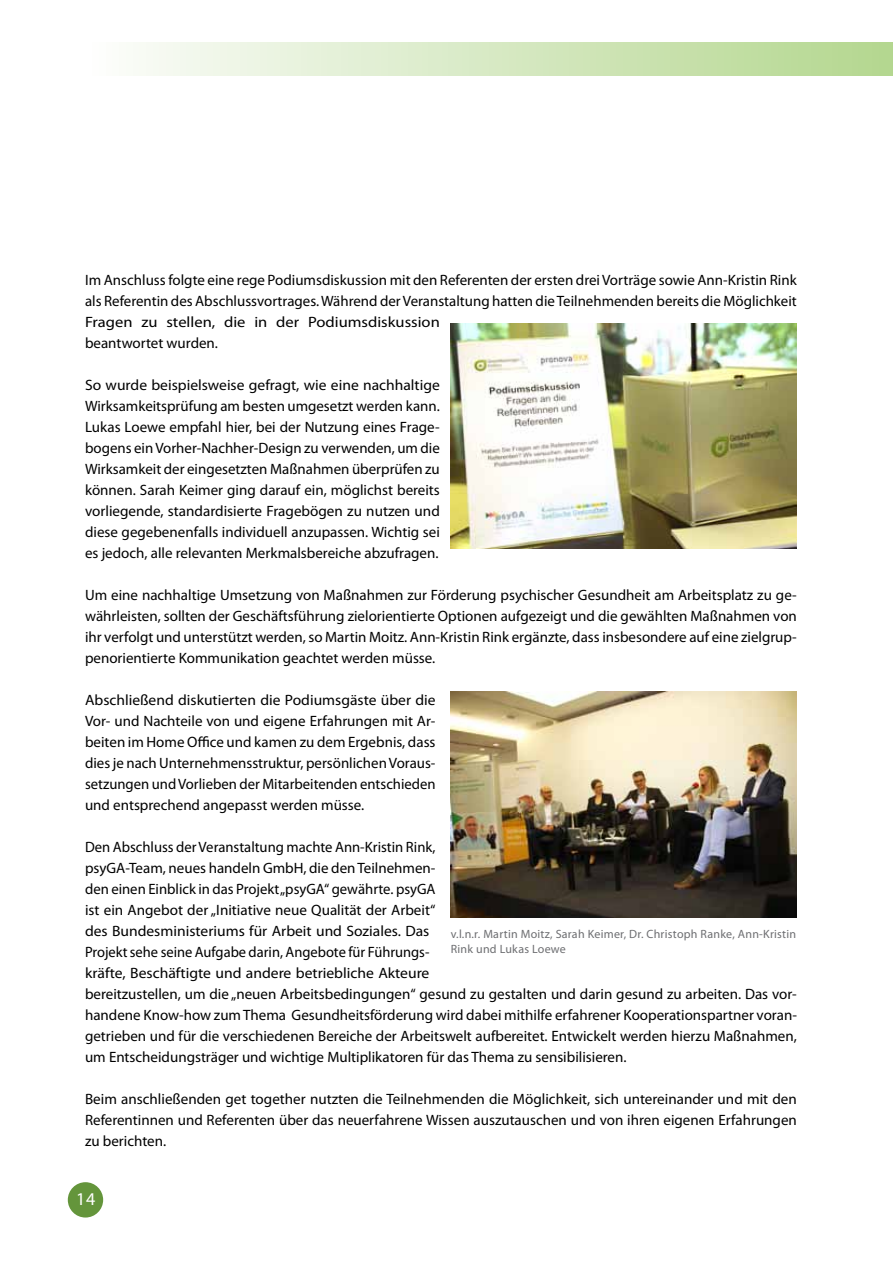
<style>
.page{position:relative;width:893px;height:1263px;background:#fff}
.page>*{position:absolute;margin:0;border:0;box-sizing:border-box;transform-origin:0 0}
.t1{font:18px "Myriad Pro";color:#fff}
.t2{font:15px/21px "Myriad Pro";color:#000}
.t3{font:15px/21px "Myriad Pro";color:#000;text-align:justify;scale:1.04 1}
.t4{font:12px/15px "Myriad Pro";letter-spacing:.02em;color:#6d6e71}
</style>
<div class="page">
<div style="left:68px;top:1182px;width:35px;height:35px;background:#64953b;border-radius:50%"></div>
<div style="left:85px;top:43px;width:808px;height:33px;background:linear-gradient(to right,#fcfdfb,#b3d68e)"></div>
<img style="left:450px;top:323px;width:347px;height:226px">
<img style="left:450px;top:691px;width:347px;height:227px">
<p class="t2" style="left:85px;top:269px;width:713px">Im Anschluss folgte eine rege Podiumsdiskussion mit den Referenten der ersten drei Vorträge sowie Ann-Kristin Rink als Referentin des Abschlussvortrages. Während der Veranstaltung hatten die Teilnehmenden bereits die Möglichkeit Fragen zu stellen, die in der Podiumsdiskussion<br>beantwortet wurden.</p>
<p class="t3" style="left:85px;top:374px;width:343px">So wurde beispielsweise gefragt, wie eine nachhaltige Wirksamkeitsprüfung am besten umgesetzt werden kann.<br>Lukas Loewe empfahl hier, bei der Nutzung eines Frage&shy;bogens ein Vorher-Nachher-Design zu verwenden, um die Wirksamkeit der eingesetzten Maßnahmen überprüfen zu können. Sarah Keimer ging darauf ein, möglichst bereits vorliegende, standardisierte Fragebögen zu nutzen und diese gegebenenfalls individuell anzupassen. Wichtig sei es jedoch, alle relevanten Merkmalsbereiche abzufragen.</p>
<p class="t2" style="left:85px;top:584px;width:713px;text-align:justify">Um eine nachhaltige Umsetzung von Maßnahmen zur Förderung psychischer Gesundheit am Arbeitsplatz zu ge&shy;währleisten, sollten der Geschäftsführung zielorientierte Optionen aufgezeigt und die gewählten Maßnahmen von ihr verfolgt und unterstützt werden, so Martin Moitz. Ann-Kristin Rink ergänzte, dass insbesondere auf eine zielgrup&shy;penorientierte Kommunikation geachtet werden müsse.</p>
<p class="t3" style="left:85px;top:689px;width:339px">Abschließend diskutierten die Podiumsgäste über die Vor- und Nachteile von und eigene Erfahrungen mit Ar&shy;beiten im Home Office und kamen zu dem Ergebnis, dass dies je nach Unternehmensstruktur, persönlichen Voraus&shy;setzungen und Vorlieben der Mitarbeitenden entschieden und entsprechend angepasst werden müsse.</p>
<p class="t2" style="left:85px;top:836px;width:713px">Den Abschluss der Veranstaltung machte Ann-Kristin Rink,<br>psyGA-Team, neues handeln GmbH, die den Teilnehmen-<br>den einen Einblick in das Projekt „psyGA“ gewährte. psyGA<br>ist ein Angebot der „Initiative neue Qualität der Arbeit“<br>des Bundesministeriums für Arbeit und Soziales. Das<br>Projekt sehe seine Aufgabe darin, Angebote für Führungs-<br>kräfte, Beschäftigte und andere betriebliche Akteure<br>bereitzustellen, um die „neuen Arbeitsbedingungen“ gesund zu gestalten und darin gesund zu arbeiten. Das vor&shy;handene Know-how zum Thema Gesundheitsförderung wird dabei mithilfe erfahrener Kooperationspartner voran&shy;getrieben und für die verschiedenen Bereiche der Arbeitswelt aufbereitet. Entwickelt werden hierzu Maßnahmen, um Entscheidungsträger und wichtige Multiplikatoren für das Thema zu sensibilisieren.</p>
<p class="t2" style="left:85px;top:1088px;width:713px;text-align:justify">Beim anschließenden get together nutzten die Teilnehmenden die Möglichkeit, sich untereinander und mit den Referentinnen und Referenten über das neuerfahrene Wissen auszutauschen und von ihren eigenen Erfahrungen zu berichten.</p>
<p class="t4" style="left:451px;top:926px;width:347px">v.l.n.r. Martin Moitz, Sarah Keimer, Dr. Christoph Ranke, Ann-Kristin<br>Rink und Lukas Loewe</p>
<p class="t1" style="left:76px;top:1188px;width:21px">14</p>
</div>
